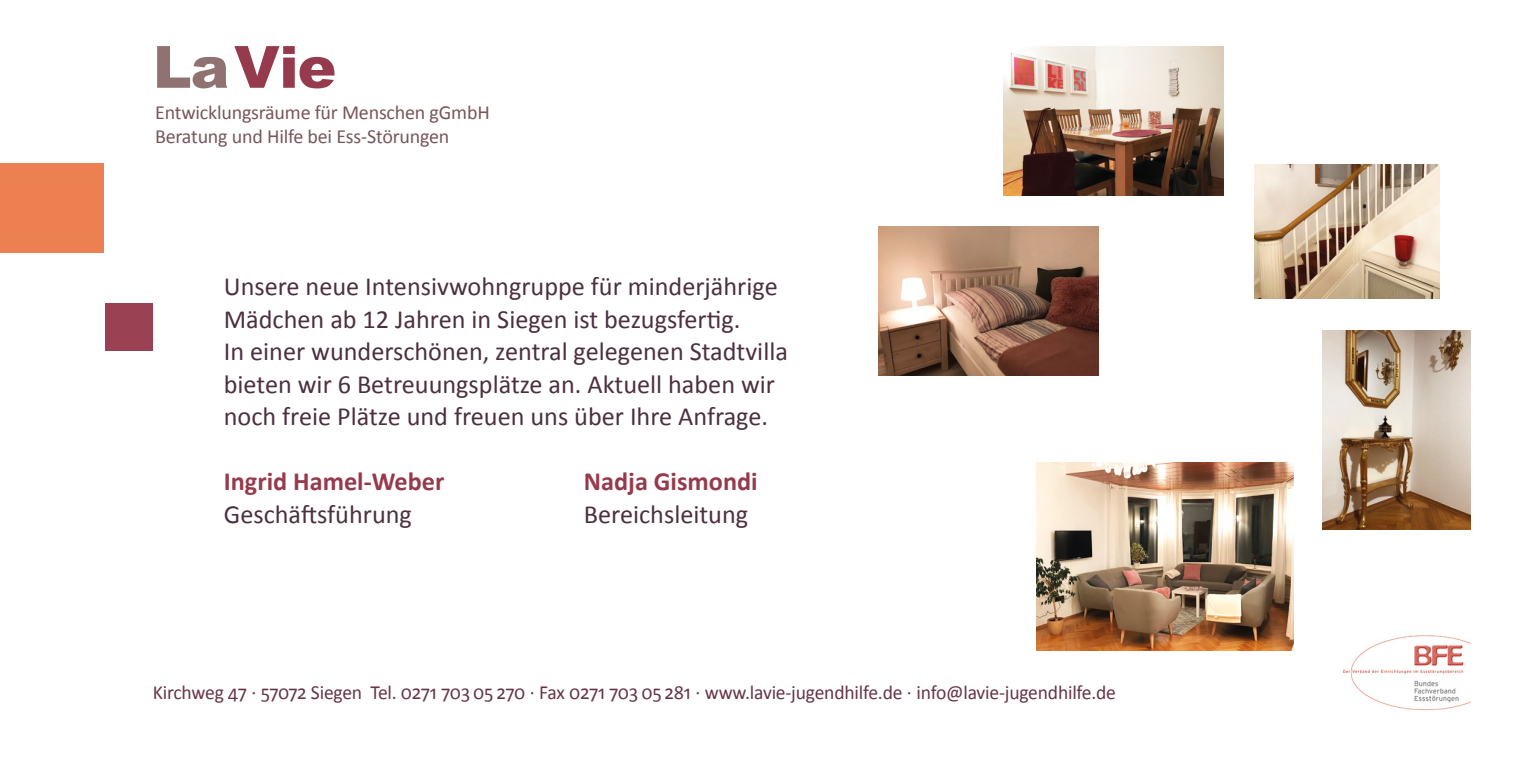
<style>
.page{position:relative;width:1517px;height:773px;background:#fff}
.page>*{position:absolute;margin:0;border:0;box-sizing:border-box;transform-origin:0 0}
.t1{font:900 58.25px "Arial";letter-spacing:-.01em;color:#963a4d}
.Text{font:26.25px/32.5px "Calibri";color:#4c303f}
.Text-2{font:700 26.25px "Calibri";color:#963a4d}
.Calibri_8_pt{font:20px "Calibri";letter-spacing:-.01em;color:#663549}
.t2{font:20px/24px "Calibri";letter-spacing:-.01em;color:#785659}
.s1{color:#917273}
</style>
<div class="page">
<div style="left:0;top:163px;width:104px;height:90px;background:#ed8051"></div>
<div style="left:105px;top:303px;width:48px;height:48px;background:#9a4153"></div>
<img style="left:1003px;top:46px;width:220px;height:149px">
<img style="left:1322px;top:331px;width:148px;height:198px">
<img style="left:878px;top:227px;width:220px;height:149px">
<img style="left:1254px;top:164px;width:185px;height:135px">
<img style="left:1036px;top:462px;width:258px;height:188px">
<img style="left:1343px;top:635px;width:127px;height:76px">
<p class="t1" style="left:153px;top:25px;width:185px"><span class="s1">La</span>Vie</p>
<p class="t2" style="left:155px;top:100px;width:336px">Entwicklungsräume für Menschen gGmbH<br>Beratung und Hilfe bei Ess-Störungen</p>
<p class="Text" style="left:224px;top:270px;width:565px">Unsere neue Intensivwohngruppe für minderjährige Mädchen ab 12 Jahren in Siegen ist bezugsfertig.<br>In einer wunderschönen, zentral gelegenen Stadtvilla bieten wir 6 Betreuungsplätze an. Aktuell haben wir noch freie Plätze und freuen uns über Ihre Anfrage.</p>
<p class="Text-2" style="left:224px;top:465px;width:222px">Ingrid Hamel-Weber</p>
<p class="Text-2" style="left:584px;top:465px;width:175px">Nadja Gismondi</p>
<p class="Text" style="left:224px;top:498px;width:190px">Geschäftsführung</p>
<p class="Text" style="left:584px;top:498px;width:166px">Bereichsleitung</p>
<p class="Calibri_8_pt" style="left:153px;top:680px;width:964px">Kirchweg 47 · 57072 Siegen Tel. 0271 703 05 270 · Fax 0271 703 05 281 · www.lavie-jugendhilfe.de · info@lavie-jugendhilfe.de</p>
</div>
